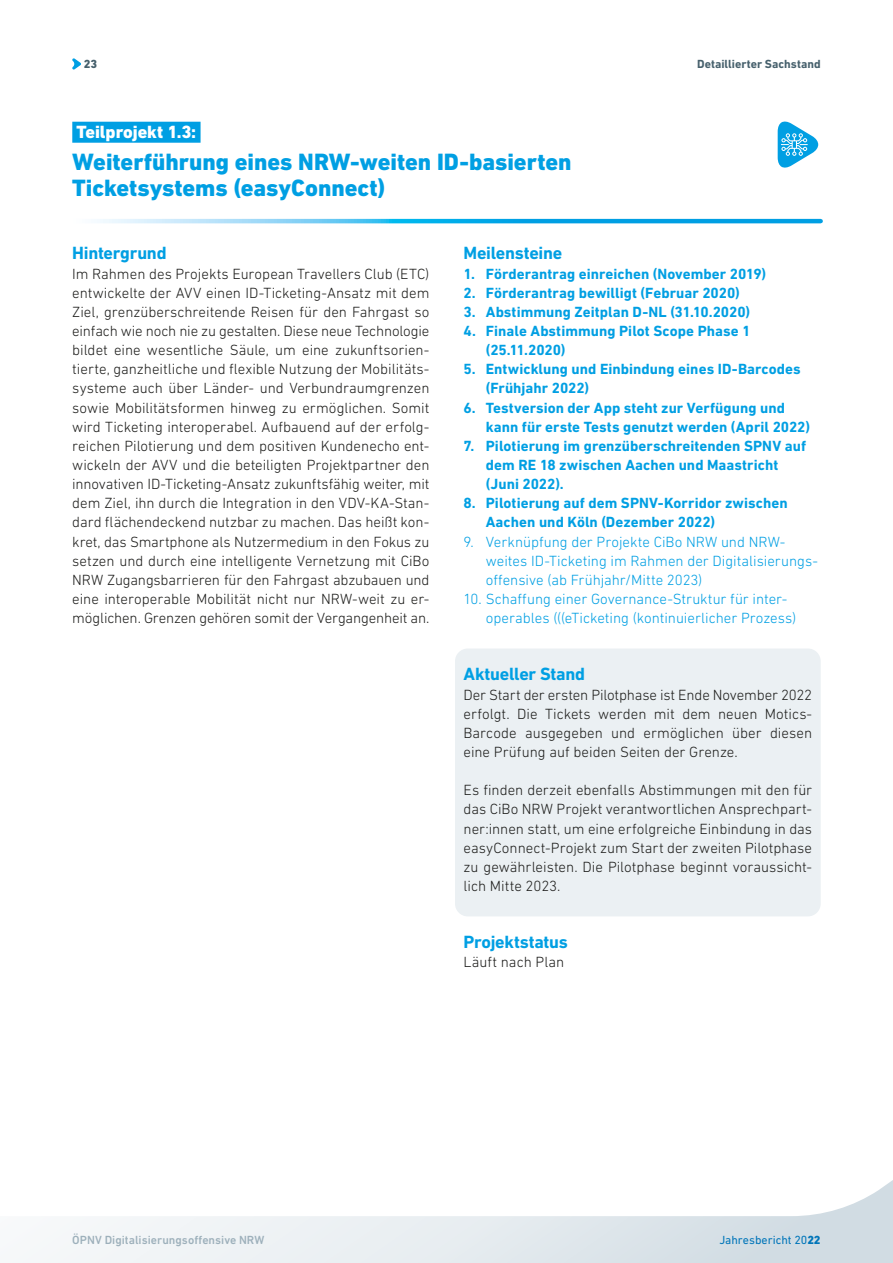
<style>
.page{position:relative;width:893px;height:1263px;background:#fff}
.page>*{position:absolute;margin:0;border:0;box-sizing:border-box;transform-origin:0 0}
.t1{font:800 24px/25.5px "DIN Next LT Pro";color:#009fe3}
.t2{font:700 18px "DIN Next LT Pro";letter-spacing:-.015em;color:#009fe3}
.t3{font:800 18px "DIN Next LT Pro";color:#fff}
.t4{font:300 15px/19.2px "DIN Next LT Pro";color:#1d1d1b;text-align:justify}
.t5{font:700 15px/19.2px "DIN Next LT Pro";letter-spacing:.005em;color:#009fe3}
.t6{font:300 15px/19.2px "DIN Next LT Pro";color:#009fe3}
.t7{font:500 12px "DIN Next LT Pro";letter-spacing:.005em;color:#9db0bb}
.t8{font:700 12px "DIN Next LT Pro";letter-spacing:.005em;color:#46606c}
.t9{font:12px "DIN Next LT Pro";color:#0075b9}
.t10{font:800 12px "DIN Next LT Pro";color:#46606c}
.s1{font-weight:800}
</style>
<div class="page">
<svg style="left:43px;top:1180px;width:850px;height:83px"></svg>
<svg style="left:72px;top:58px;width:9px;height:12px"></svg>
<div style="left:455px;top:648px;width:366px;height:268px;background:#ebf0f3;border-radius:13px"></div>
<div style="left:72px;top:122px;width:129px;height:21px;background:#009fe3"></div>
<svg style="left:97px;top:219px;width:724px;height:4px;background:#40baec"></svg>
<svg style="left:777px;top:121px;width:42px;height:47px"></svg>
<p class="t10" style="left:84px;top:57px;width:15px">23</p>
<p class="t3" style="left:77px;top:121px;width:121px">Teilprojekt 1.3:</p>
<h1 class="t1" style="left:72px;top:149px;width:501px">Weiterführung eines NRW-weiten ID-basierten<br>Ticketsystems (easyConnect)</h1>
<p class="t8" style="left:697px;top:57px;width:125px">Detaillierter Sachstand</p>
<p class="t2" style="left:72px;top:243px;width:96px">Hintergrund</p>
<p class="t4" style="left:72px;top:264px;width:359px">Im Rahmen des Projekts European Travellers Club (ETC) entwickelte der AVV einen ID-Ticketing-Ansatz mit dem Ziel, grenzüberschreitende Reisen für den Fahrgast so einfach wie noch nie zu gestalten. Diese neue Technologie bildet eine wesentliche Säule, um eine zukunftsorien&shy;tierte, ganzheitliche und flexible Nutzung der Mobilitäts&shy;systeme auch über Länder- und Verbundraumgrenzen sowie Mobilitätsformen hinweg zu ermöglichen. Somit wird Ticketing interoperabel. Aufbauend auf der erfolg&shy;reichen Pilotierung und dem positiven Kundenecho ent&shy;wickeln der AVV und die beteiligten Projektpartner den innovativen ID-Ticketing-Ansatz zukunftsfähig weiter, mit dem Ziel, ihn durch die Integration in den VDV-KA-Stan&shy;dard flächendeckend nutzbar zu machen. Das heißt kon&shy;kret, das Smartphone als Nutzermedium in den Fokus zu setzen und durch eine intelligente Vernetzung mit CiBo NRW Zugangsbarrieren für den Fahrgast abzubauen und eine interoperable Mobilität nicht nur NRW-weit zu er&shy;möglichen. Grenzen gehören somit der Vergangenheit an.</p>
<p class="t2" style="left:463px;top:243px;width:100px">Meilensteine</p>
<p class="t5" style="left:463px;top:264px;width:304px">1. Förderantrag einreichen (November 2019)</p>
<p class="t5" style="left:463px;top:283px;width:278px">2. Förderantrag bewilligt (Februar 2020)</p>
<p class="t5" style="left:463px;top:302px;width:288px">3. Abstimmung Zeitplan D-NL (31.10.2020)</p>
<p class="t5" style="left:486px;top:321px;width:266px;text-indent:-22px">4. Finale Abstimmung Pilot Scope Phase 1 (25.11.2020)</p>
<p class="t5" style="left:486px;top:359px;width:317px;text-indent:-22px">5. Entwicklung und Einbindung eines ID-Barcodes (Frühjahr 2022)</p>
<p class="t5" style="left:486px;top:398px;width:326px;text-indent:-22px">6. Testversion der App steht zur Verfügung und kann für erste Tests genutzt werden (April 2022)</p>
<p class="t5" style="left:486px;top:436px;width:322px;text-indent:-22px">7. Pilotierung im grenzüberschreitenden SPNV auf dem RE 18 zwischen Aachen und Maastricht (Juni 2022).</p>
<p class="t5" style="left:486px;top:493px;width:303px;text-indent:-22px">8. Pilotierung auf dem SPNV-Korridor zwischen<br>Aachen und Köln (Dezember 2022)</p>
<p class="t6" style="left:486px;top:532px;width:334px;text-indent:-22px">9. Verknüpfung der Projekte CiBo NRW und NRW&shy;weites ID-Ticketing im Rahmen der Digitalisierungs&shy;offensive (ab Frühjahr/Mitte 2023)</p>
<p class="t6" style="left:486px;top:589px;width:312px;text-indent:-22px">10. Schaffung einer Governance-Struktur für inter&shy;operables (((eTicketing (kontinuierlicher Prozess)</p>
<p class="t2" style="left:463px;top:664px;width:123px">Aktueller Stand</p>
<p class="t4" style="left:463px;top:685px;width:350px">Der Start der ersten Pilotphase ist Ende November 2022 erfolgt. Die Tickets werden mit dem neuen Motics-Barcode ausgegeben und ermöglichen über diesen eine Prüfung auf beiden Seiten der Grenze.</p>
<p class="t4" style="left:463px;top:780px;width:350px">Es finden derzeit ebenfalls Abstimmungen mit den für das CiBo NRW Projekt verantwortlichen Ansprechpart&shy;ner:innen statt, um eine erfolgreiche Einbindung in das easyConnect-Projekt zum Start der zweiten Pilotphase zu gewährleisten. Die Pilotphase beginnt voraussicht&shy;lich Mitte 2023.</p>
<p class="t2" style="left:463px;top:932px;width:106px">Projektstatus</p>
<p class="t4" style="left:463px;top:952px;width:102px">Läuft nach Plan</p>
<p class="t7" style="left:72px;top:1233px;width:194px">ÖPNV Digitalisierungsoffensive NRW</p>
<p class="t9" style="left:719px;top:1233px;width:103px">Jahresbericht 20<span class="s1">22</span></p>
</div>
